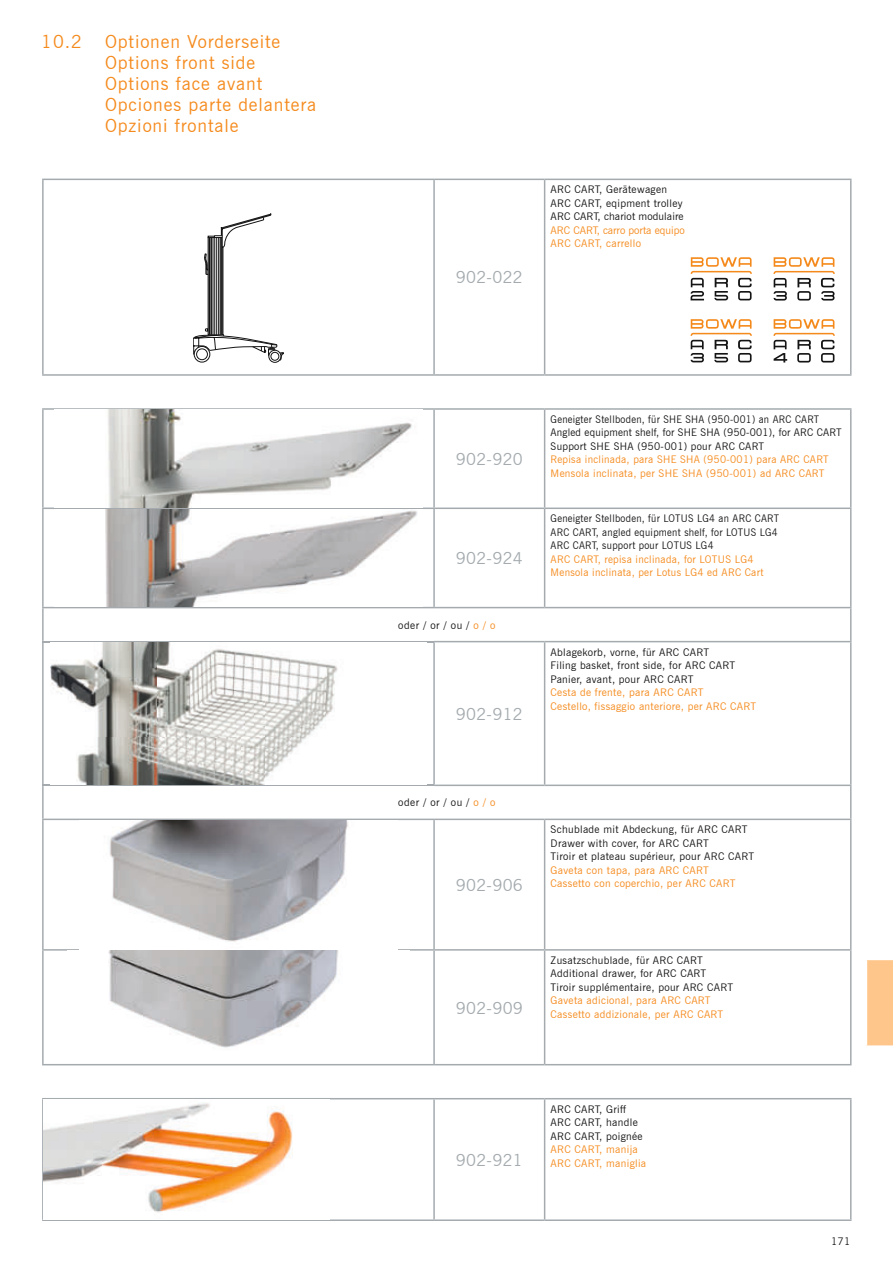
<style>
.page{position:relative;width:893px;height:1263px;background:#fff}
.page>*{position:absolute;margin:0;border:0;box-sizing:border-box;transform-origin:0 0}
.t1{font:18px/21px "News Gothic BT";letter-spacing:.05em;color:#f58a1c}
.t2{font:16.5px "News Gothic BT";letter-spacing:.02em;color:#a4aaae}
.t3{font:10.5px/13.5px "News Gothic BT";letter-spacing:.03em;color:#131413}
.t4{font:10.5px/13.5px "News Gothic BT";letter-spacing:.03em;color:#f58a1c}
.t5{font:10.5px/13.5px "News Gothic BT";letter-spacing:.03em;color:#131413;scale:.93 1}
.t6{font:10.5px/13.5px "News Gothic BT";color:#f58a1c}
.s1{color:#f58a1c}
</style>
<div class="page">
<svg style="left:849px;top:178px;width:44px;height:1042px"></svg>
<hr style="left:42px;top:180px;width:2px;height:194px;background:#a4aaae">
<hr style="left:42px;top:179px;width:392px;height:1px;background:#a4aaae">
<hr style="left:434px;top:179px;width:111px;height:1px;background:#a4aaae">
<hr style="left:433px;top:180px;width:2px;height:194px;background:#a4aaae">
<hr style="left:544px;top:180px;width:1px;height:194px;background:#a4aaae">
<hr style="left:545px;top:179px;width:306px;height:1px;background:#a4aaae">
<hr style="left:850px;top:180px;width:1px;height:194px;background:#a4aaae">
<hr style="left:42px;top:374px;width:392px;height:2px;background:#a4aaae">
<hr style="left:434px;top:374px;width:111px;height:2px;background:#a4aaae">
<hr style="left:545px;top:374px;width:306px;height:2px;background:#a4aaae">
<hr style="left:42px;top:410px;width:2px;height:97px;background:#a4aaae">
<hr style="left:42px;top:509px;width:2px;height:98px;background:#a4aaae">
<hr style="left:42px;top:408px;width:392px;height:2px;background:#a4aaae">
<hr style="left:42px;top:507px;width:392px;height:2px;background:#a4aaae">
<hr style="left:433px;top:410px;width:2px;height:97px;background:#a4aaae">
<hr style="left:433px;top:509px;width:2px;height:98px;background:#a4aaae">
<hr style="left:434px;top:408px;width:111px;height:2px;background:#a4aaae">
<hr style="left:434px;top:507px;width:111px;height:2px;background:#a4aaae">
<hr style="left:544px;top:410px;width:1px;height:97px;background:#a4aaae">
<hr style="left:544px;top:509px;width:1px;height:98px;background:#a4aaae">
<hr style="left:545px;top:408px;width:306px;height:2px;background:#a4aaae">
<hr style="left:545px;top:507px;width:306px;height:2px;background:#a4aaae">
<hr style="left:850px;top:410px;width:1px;height:97px;background:#a4aaae">
<hr style="left:850px;top:509px;width:1px;height:98px;background:#a4aaae">
<hr style="left:42px;top:608px;width:2px;height:33px;background:#a4aaae">
<hr style="left:42px;top:607px;width:392px;height:1px;background:#a4aaae">
<hr style="left:434px;top:607px;width:111px;height:1px;background:#a4aaae">
<hr style="left:545px;top:607px;width:306px;height:1px;background:#a4aaae">
<hr style="left:850px;top:608px;width:1px;height:33px;background:#a4aaae">
<hr style="left:42px;top:642px;width:2px;height:142px;background:#a4aaae">
<hr style="left:42px;top:641px;width:392px;height:1px;background:#a4aaae">
<hr style="left:433px;top:642px;width:2px;height:142px;background:#a4aaae">
<hr style="left:434px;top:641px;width:111px;height:1px;background:#a4aaae">
<hr style="left:544px;top:642px;width:1px;height:142px;background:#a4aaae">
<hr style="left:545px;top:641px;width:306px;height:1px;background:#a4aaae">
<hr style="left:850px;top:642px;width:1px;height:142px;background:#a4aaae">
<hr style="left:42px;top:786px;width:2px;height:33px;background:#a4aaae">
<hr style="left:42px;top:784px;width:392px;height:2px;background:#a4aaae">
<hr style="left:434px;top:784px;width:111px;height:2px;background:#a4aaae">
<hr style="left:545px;top:784px;width:306px;height:2px;background:#a4aaae">
<hr style="left:850px;top:786px;width:1px;height:33px;background:#a4aaae">
<hr style="left:42px;top:820px;width:2px;height:129px;background:#a4aaae">
<hr style="left:42px;top:951px;width:2px;height:113px;background:#a4aaae">
<hr style="left:42px;top:819px;width:392px;height:1px;background:#a4aaae">
<hr style="left:42px;top:949px;width:392px;height:2px;background:#a4aaae">
<hr style="left:433px;top:820px;width:2px;height:129px;background:#a4aaae">
<hr style="left:433px;top:951px;width:2px;height:113px;background:#a4aaae">
<hr style="left:434px;top:819px;width:111px;height:1px;background:#a4aaae">
<hr style="left:434px;top:949px;width:111px;height:2px;background:#a4aaae">
<hr style="left:544px;top:820px;width:1px;height:129px;background:#a4aaae">
<hr style="left:544px;top:951px;width:1px;height:113px;background:#a4aaae">
<hr style="left:545px;top:819px;width:306px;height:1px;background:#a4aaae">
<hr style="left:850px;top:820px;width:1px;height:129px;background:#a4aaae">
<hr style="left:850px;top:951px;width:1px;height:113px;background:#a4aaae">
<hr style="left:545px;top:949px;width:306px;height:2px;background:#a4aaae">
<hr style="left:42px;top:1064px;width:392px;height:1px;background:#a4aaae">
<hr style="left:434px;top:1064px;width:111px;height:1px;background:#a4aaae">
<hr style="left:545px;top:1064px;width:306px;height:1px;background:#a4aaae">
<hr style="left:42px;top:1099px;width:2px;height:120px;background:#a4aaae">
<hr style="left:42px;top:1098px;width:392px;height:1px;background:#a4aaae">
<hr style="left:42px;top:1219px;width:392px;height:2px;background:#a4aaae">
<hr style="left:433px;top:1099px;width:2px;height:120px;background:#a4aaae">
<hr style="left:434px;top:1098px;width:111px;height:1px;background:#a4aaae">
<hr style="left:434px;top:1219px;width:111px;height:2px;background:#a4aaae">
<hr style="left:544px;top:1099px;width:1px;height:120px;background:#a4aaae">
<hr style="left:545px;top:1098px;width:306px;height:1px;background:#a4aaae">
<hr style="left:850px;top:1099px;width:1px;height:120px;background:#a4aaae">
<hr style="left:545px;top:1219px;width:306px;height:2px;background:#a4aaae">
<div style="left:194px;top:346px;width:16px;height:16px;border:1px solid #131413;border-radius:50%"></div>
<div style="left:269px;top:350px;width:12px;height:12px;border:1px solid #131413;border-radius:50%"></div>
<svg style="left:193px;top:213px;width:91px;height:147px"></svg>
<img style="left:108px;top:410px;width:304px;height:97px">
<img style="left:105px;top:509px;width:313px;height:98px">
<img style="left:51px;top:642px;width:287px;height:142px">
<img style="left:109px;top:820px;width:239px;height:122px">
<img style="left:108px;top:951px;width:230px;height:97px">
<img style="left:44px;top:1103px;width:249px;height:110px">
<svg style="left:773px;top:319px;width:62px;height:43px"></svg>
<svg style="left:691px;top:319px;width:61px;height:43px"></svg>
<svg style="left:773px;top:257px;width:62px;height:44px"></svg>
<svg style="left:691px;top:257px;width:61px;height:43px"></svg>
<h1 class="t1" style="left:41px;top:32px;width:42px">10.2</h1>
<h1 class="t1" style="left:105px;top:32px;width:213px">Optionen Vorderseite<br>Options front side<br>Options face avant<br>Opciones parte delantera<br>Opzioni frontale</h1>
<h2 class="t2" style="left:456px;top:271px;width:69px">902-022</h2>
<p class="t3" style="left:551px;top:184px;width:134px">ARC CART, Gerätewagen<br>ARC CART, eqipment trolley<br>ARC CART, chariot modulaire</p>
<p class="t6" style="left:551px;top:224px;width:135px">ARC CART, carro porta equipo<br>ARC CART, carrello</p>
<h2 class="t2" style="left:456px;top:452px;width:69px">902-920</h2>
<h2 class="t2" style="left:456px;top:551px;width:69px">902-924</h2>
<p class="t3" style="left:398px;top:619px;width:99px">oder / or / ou / <span class="s1">o / o</span></p>
<h2 class="t2" style="left:456px;top:707px;width:69px">902-912</h2>
<p class="t5" style="left:551px;top:413px;width:314px">Geneigter Stellboden, für SHE SHA (950-001) an ARC CART<br>Angled equipment shelf, for SHE SHA (950-001), for ARC CART<br>Support SHE SHA (950-001) pour ARC CART</p>
<p class="t4" style="left:551px;top:454px;width:280px">Repisa inclinada, para SHE SHA (950-001) para ARC CART<br>Mensola inclinata, per SHE SHA (950-001) ad ARC CART</p>
<p class="t5" style="left:551px;top:513px;width:247px">Geneigter Stellboden, für LOTUS LG4 an ARC CART<br>ARC CART, angled equipment shelf, for LOTUS LG4<br>ARC CART, support pour LOTUS LG4</p>
<p class="t4" style="left:551px;top:553px;width:214px">ARC CART, repisa inclinada, for LOTUS LG4<br>Mensola inclinata, per Lotus LG4 ed ARC Cart</p>
<p class="t3" style="left:551px;top:646px;width:186px">Ablagekorb, vorne, für ARC CART<br>Filing basket, front side, for ARC CART<br>Panier, avant, pour ARC CART</p>
<p class="t4" style="left:551px;top:686px;width:207px">Cesta de frente, para ARC CART<br>Cestello, fissaggio anteriore, per ARC CART</p>
<p class="t3" style="left:398px;top:797px;width:99px">oder / or / ou / <span class="s1">o / o</span></p>
<h2 class="t2" style="left:456px;top:878px;width:69px">902-906</h2>
<h2 class="t2" style="left:456px;top:1001px;width:69px">902-909</h2>
<p class="t3" style="left:551px;top:824px;width:205px">Schublade mit Abdeckung, für ARC CART<br>Drawer with cover, for ARC CART<br>Tiroir et plateau supérieur, pour ARC CART</p>
<p class="t4" style="left:551px;top:864px;width:186px">Gaveta con tapa, para ARC CART<br>Cassetto con coperchio, per ARC CART</p>
<p class="t3" style="left:551px;top:954px;width:184px">Zusatzschublade, für ARC CART<br>Additional drawer, for ARC CART<br>Tiroir supplémentaire, pour ARC CART</p>
<p class="t4" style="left:551px;top:995px;width:174px">Gaveta adicional, para ARC CART<br>Cassetto addizionale, per ARC CART</p>
<h2 class="t2" style="left:456px;top:1153px;width:69px">902-921</h2>
<p class="t3" style="left:551px;top:1103px;width:93px">ARC CART, Griff<br>ARC CART, handle<br>ARC CART, poignée</p>
<p class="t4" style="left:551px;top:1143px;width:97px">ARC CART, manija<br>ARC CART, maniglia</p>
<p class="t3" style="left:831px;top:1236px;width:21px">171</p>
</div>
